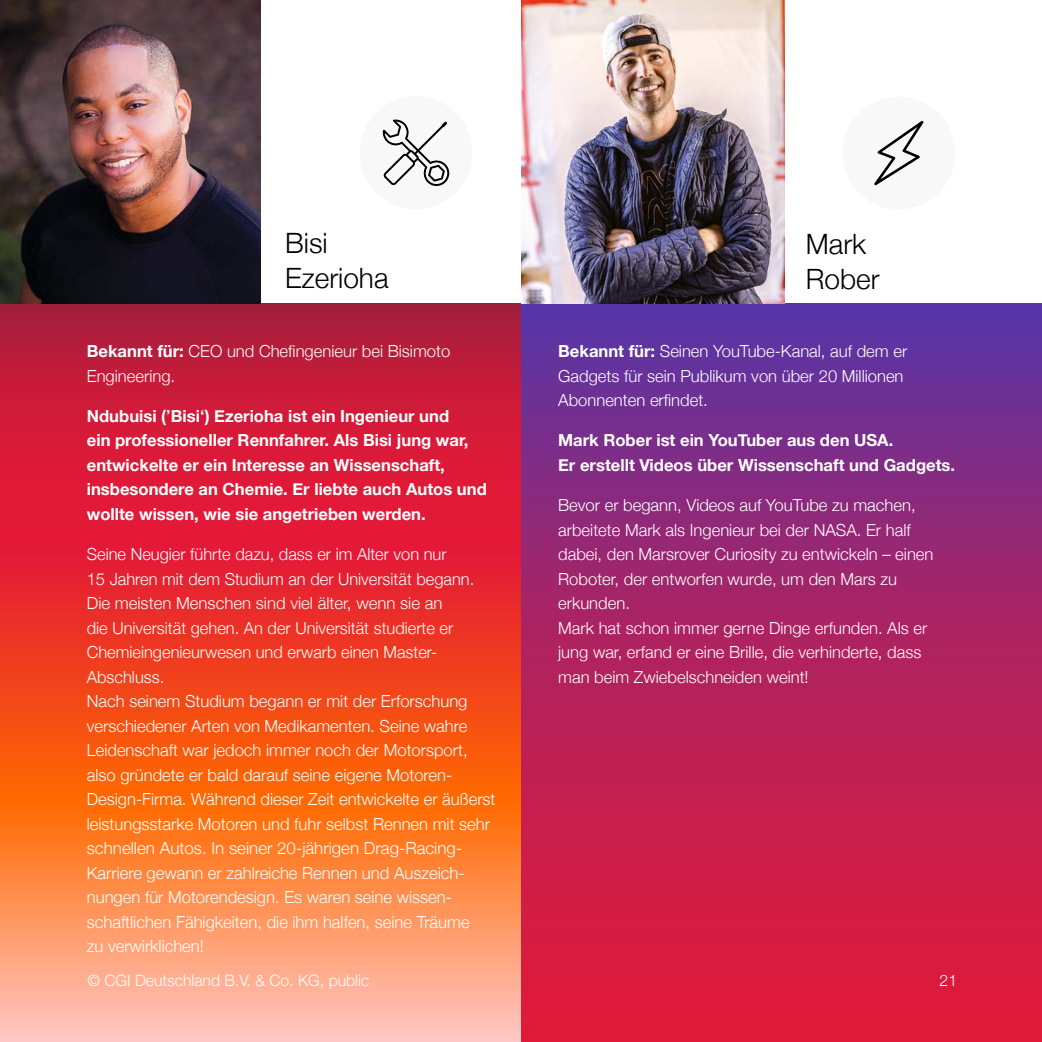
<style>
.page{position:relative;width:1042px;height:1042px;background:#fff}
.page>*{position:absolute;margin:0;border:0;box-sizing:border-box;transform-origin:0 0}
.t1{font:300 28px/35px "Helvetica Neue";color:#000}
.t2{font:300 16.62px/24.5px "Helvetica Neue";color:#fff}
.t3{font:700 16.62px/24.5px "Helvetica Neue";color:#fff}
.t4{font:300 15.75px "Helvetica Neue";color:#fff}
.s1{font-weight:700}
</style>
<div class="page">
<svg style="left:0;top:304px;width:521px;height:738px;background:#e9503c"></svg>
<div style="left:842px;top:97px;width:113px;height:112px;background:#f8f8f8;border-radius:50%"></div>
<div style="left:521px;top:304px;width:521px;height:738px;background:linear-gradient(to bottom,#63329d,#ef162d)"></div>
<svg style="left:874px;top:121px;width:49px;height:64px"></svg>
<div style="left:360px;top:96px;width:112px;height:113px;background:#f8f8f8;border-radius:50%"></div>
<svg style="left:382px;top:119px;width:67px;height:67px"></svg>
<img style="left:521px;top:0;width:263px;height:304px">
<img style="left:0;top:0;width:260px;height:304px">
<h1 class="t1" style="left:285px;top:223px;width:105px">Bisi<br>Ezerioha</h1>
<p class="t2" style="left:87px;top:338px;width:365px"><span class="s1">Bekannt für:</span> CEO und Chefingenieur bei Bisimoto<br>Engineering.</p>
<p class="t3" style="left:87px;top:404px;width:401px">Ndubuisi (ʼBisiʻ) Ezerioha ist ein Ingenieur und<br>ein professioneller Rennfahrer. Als Bisi jung war, entwickelte er ein Interesse an Wissenschaft, insbesondere an Chemie. Er liebte auch Autos und wollte wissen, wie sie angetrieben werden.</p>
<p class="t2" style="left:87px;top:541px;width:410px">Seine Neugier führte dazu, dass er im Alter von nur<br>15 Jahren mit dem Studium an der Universität begann.<br>Die meisten Menschen sind viel älter, wenn sie an<br>die Universität gehen. An der Universität studierte er Chemieingenieurwesen und erwarb einen Master-Abschluss.<br>Nach seinem Studium begann er mit der Erforschung verschiedener Arten von Medikamenten. Seine wahre Leidenschaft war jedoch immer noch der Motorsport, also gründete er bald darauf seine eigene Motoren-Design-Firma. Während dieser Zeit entwickelte er äußerst leistungsstarke Motoren und fuhr selbst Rennen mit sehr schnellen Autos. In seiner 20-jährigen Drag-Racing-Karriere gewann er zahlreiche Rennen und Auszeich&shy;nungen für Motorendesign. Es waren seine wissen&shy;schaftlichen Fähigkeiten, die ihm halfen, seine Träume<br>zu verwirklichen!</p>
<p class="t4" style="left:88px;top:967px;width:283px">© CGI Deutschland B.V. &amp; Co. KG, public</p>
<h1 class="t1" style="left:806px;top:224px;width:75px">Mark<br>Rober</h1>
<p class="t2" style="left:558px;top:338px;width:350px"><span class="s1">Bekannt für:</span> Seinen YouTube-Kanal, auf dem er<br>Gadgets für sein Publikum von über 20 Millionen<br>Abonnenten erfindet.</p>
<p class="t3" style="left:558px;top:429px;width:398px">Mark Rober ist ein YouTuber aus den USA.<br>Er erstellt Videos über Wissenschaft und Gadgets.</p>
<p class="t2" style="left:558px;top:492px;width:377px">Bevor er begann, Videos auf YouTube zu machen, arbeitete Mark als Ingenieur bei der NASA. Er half dabei, den Marsrover Curiosity zu entwickeln – einen Roboter, der entworfen wurde, um den Mars zu erkunden.<br>Mark hat schon immer gerne Dinge erfunden. Als er jung war, erfand er eine Brille, die verhinderte, dass man beim Zwiebelschneiden weint!</p>
<p class="t4" style="left:939px;top:967px;width:19px">21</p>
</div>
